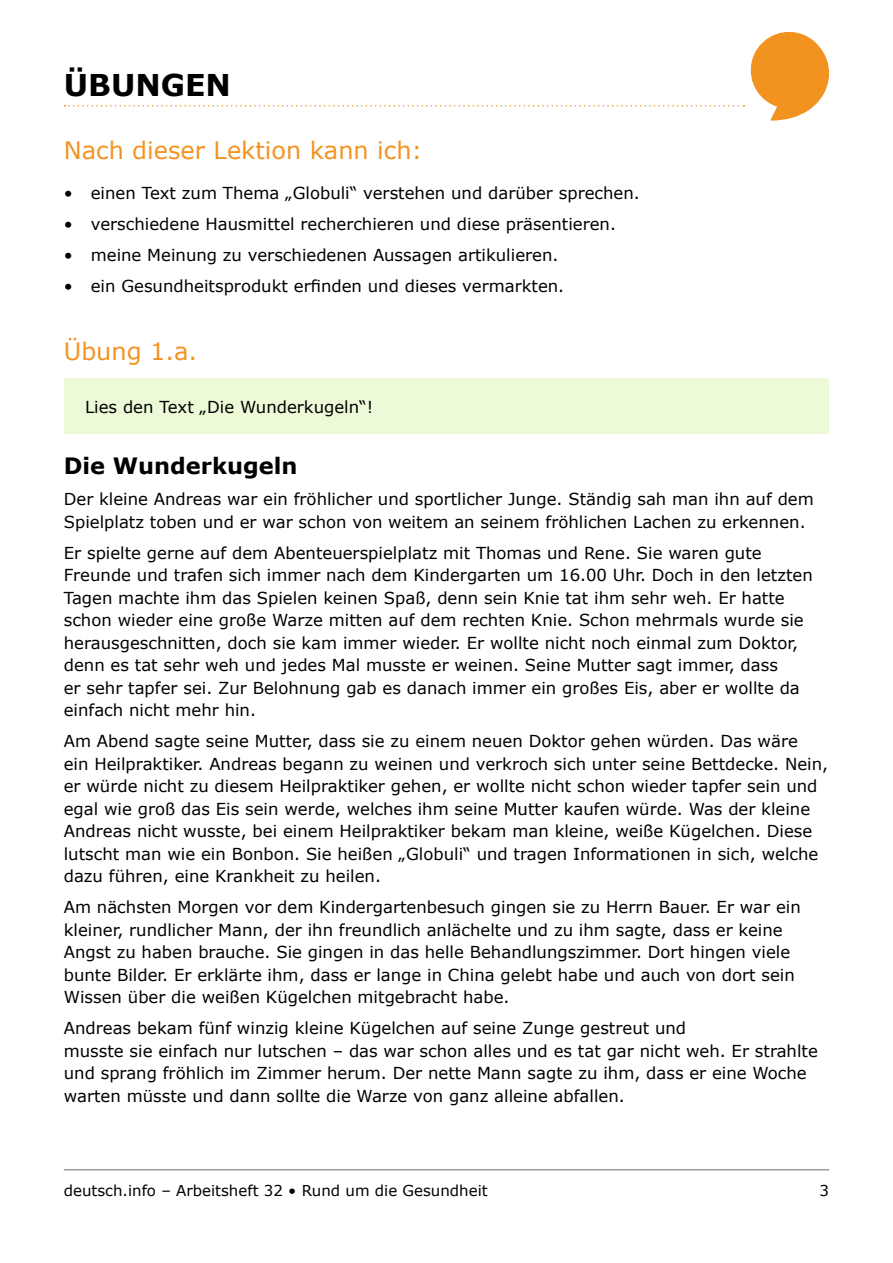
<style>
.page{position:relative;width:893px;height:1263px;background:#fff}
.page>*{position:absolute;margin:0;border:0;box-sizing:border-box;transform-origin:0 0}
.t1{font:700 30px "Verdana";color:#000}
.User_Exercise_Title{font:24px "Verdana";color:#f39321}
.User_Text_Title{font:700 22.5px "Verdana";color:#000}
.User_Normal{font:16.5px/22.5px "Verdana";color:#000}
.t2{font:15px "Verdana";color:#000}
</style>
<div class="page">
<svg style="left:65px;top:31px;width:764px;height:90px"></svg>
<hr style="left:64px;top:1169px;width:765px;height:1px;background:#6c6c6c">
<div style="left:64px;top:379px;width:765px;height:55px;background:#ecfad7"></div>
<h1 class="t1" style="left:64px;top:66px;width:169px">ÜBUNGEN</h1>
<p class="User_Exercise_Title" style="left:64px;top:135px;width:360px">Nach dieser Lektion kann ich:</p>
<p class="User_Normal" style="left:64px;top:182px;width:578px">• einen Text zum Thema „Globuli“ verstehen und darüber sprechen.</p>
<p class="User_Normal" style="left:64px;top:213px;width:554px">• verschiedene Hausmittel recherchieren und diese präsentieren.</p>
<p class="User_Normal" style="left:64px;top:244px;width:496px">• meine Meinung zu verschiedenen Aussagen artikulieren.</p>
<p class="User_Normal" style="left:64px;top:275px;width:502px">• ein Gesundheitsprodukt erfinden und dieses vermarkten.</p>
<p class="User_Exercise_Title" style="left:64px;top:336px;width:135px">Übung 1.a.</p>
<p class="User_Normal" style="left:85px;top:396px;width:290px">Lies den Text „Die Wunderkugeln“!</p>
<p class="User_Text_Title" style="left:64px;top:451px;width:235px">Die Wunderkugeln</p>
<p class="User_Normal" style="left:64px;top:488px;width:751px">Der kleine Andreas war ein fröhlicher und sportlicher Junge. Ständig sah man ihn auf dem<br>Spielplatz toben und er war schon von weitem an seinem fröhlichen Lachen zu erkennen.</p>
<p class="User_Normal" style="left:64px;top:542px;width:751px">Er spielte gerne auf dem Abenteuerspielplatz mit Thomas und Rene. Sie waren gute Freunde und trafen sich immer nach dem Kindergarten um 16.00 Uhr. Doch in den letzten Tagen machte ihm das Spielen keinen Spaß, denn sein Knie tat ihm sehr weh. Er hatte schon wieder eine große Warze mitten auf dem rechten Knie. Schon mehrmals wurde sie herausgeschnitten, doch sie kam immer wieder. Er wollte nicht noch einmal zum Doktor, denn es tat sehr weh und jedes Mal musste er weinen. Seine Mutter sagt immer, dass<br>er sehr tapfer sei. Zur Belohnung gab es danach immer ein großes Eis, aber er wollte da einfach nicht mehr hin.</p>
<p class="User_Normal" style="left:64px;top:730px;width:766px">Am Abend sagte seine Mutter, dass sie zu einem neuen Doktor gehen würden. Das wäre<br>ein Heilpraktiker. Andreas begann zu weinen und verkroch sich unter seine Bettdecke. Nein, er würde nicht zu diesem Heilpraktiker gehen, er wollte nicht schon wieder tapfer sein und egal wie groß das Eis sein werde, welches ihm seine Mutter kaufen würde. Was der kleine Andreas nicht wusste, bei einem Heilpraktiker bekam man kleine, weiße Kügelchen. Diese lutscht man wie ein Bonbon. Sie heißen „Globuli“ und tragen Informationen in sich, welche dazu führen, eine Krankheit zu heilen.</p>
<p class="User_Normal" style="left:64px;top:896px;width:738px">Am nächsten Morgen vor dem Kindergartenbesuch gingen sie zu Herrn Bauer. Er war ein kleiner, rundlicher Mann, der ihn freundlich anlächelte und zu ihm sagte, dass er keine Angst zu haben brauche. Sie gingen in das helle Behandlungszimmer. Dort hingen viele bunte Bilder. Er erklärte ihm, dass er lange in China gelebt habe und auch von dort sein Wissen über die weißen Kügelchen mitgebracht habe.</p>
<p class="User_Normal" style="left:64px;top:1017px;width:756px">Andreas bekam fünf winzig kleine Kügelchen auf seine Zunge gestreut und<br>musste sie einfach nur lutschen – das war schon alles und es tat gar nicht weh. Er strahlte und sprang fröhlich im Zimmer herum. Der nette Mann sagte zu ihm, dass er eine Woche warten müsste und dann sollte die Warze von ganz alleine abfallen.</p>
<p class="t2" style="left:64px;top:1181px;width:425px">deutsch.info – Arbeitsheft 32 • Rund um die Gesundheit</p>
<p class="t2" style="left:819px;top:1181px;width:11px">3</p>
</div>
